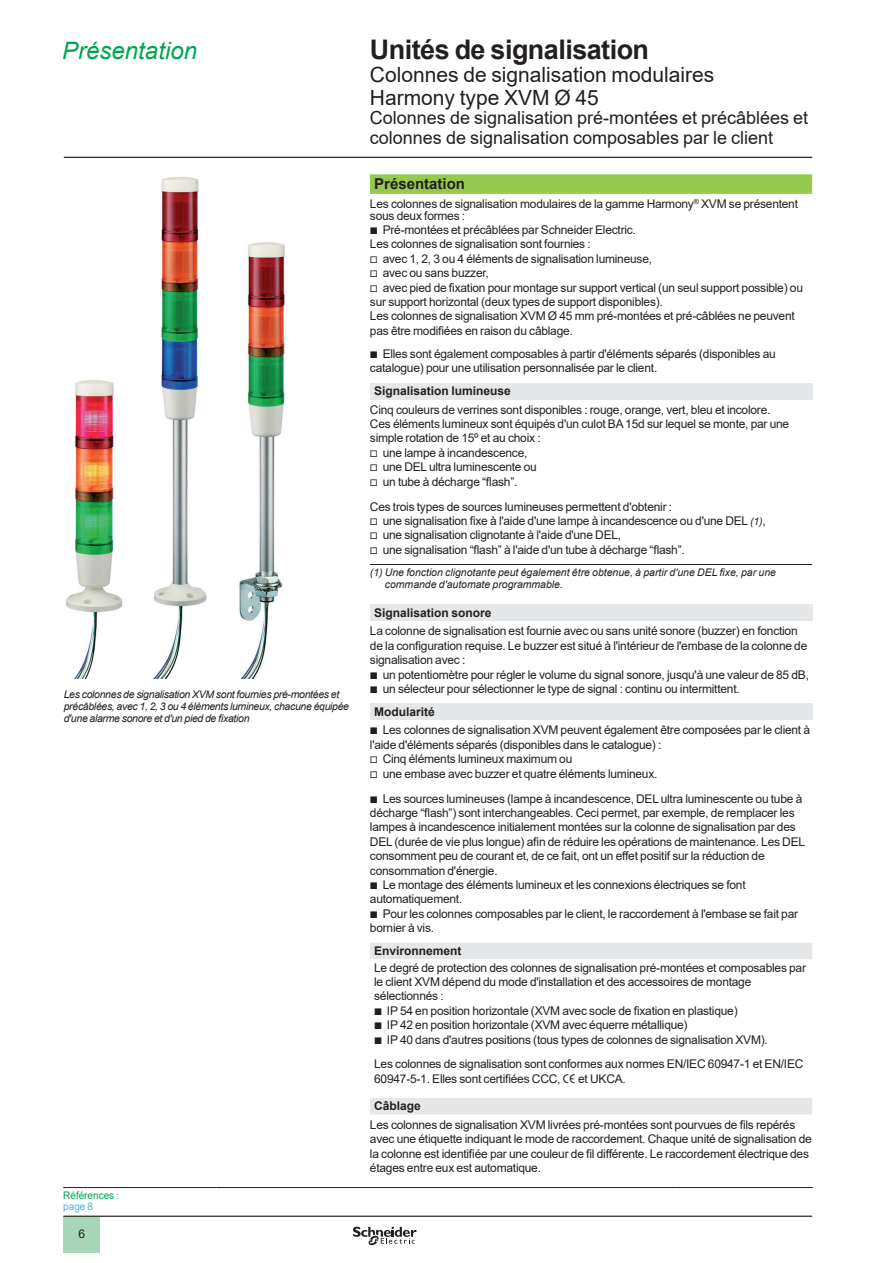
<style>
.page{position:relative;width:893px;height:1263px;background:#fff}
.page>*{position:absolute;margin:0;border:0;box-sizing:border-box;transform-origin:0 0}
._0_TitleLev1{font:700 27px "Arial";letter-spacing:-.02em;color:#231f20}
._0_Topic{font:italic 24px "Arial";color:#00a54f}
._0_TitleLev2{font:21px "Arial";color:#231f20}
._0_TitleLev3Fwd{font:18px/19.5px "Arial";color:#231f20}
.Cell_Section_2__10{font:700 15px "Arial";color:#231f20}
._2_Text__8{font:12px/14.4px "Arial";letter-spacing:-.02em;color:#231f20}
.Cell_Section_3__8{font:700 12px "Arial";color:#231f20}
._1_Legend__7{font:italic 10.5px/12px "Arial";letter-spacing:-.03em;color:#231f20}
._2_Note_1{font:italic 10.5px/12px "Arial";color:#231f20}
._0_SeePage{font:10.5px "Arial";color:#00a54f;scale:.95 1}
._0_SeePage-2{font:10.5px "Arial";color:#42b4e6;scale:.95 1}
.s1{font-family:"Graph Schneider"}
.s2{font-style:italic;font-size:10.5px}
</style>
<div class="page">
<hr style="left:64px;top:157px;width:748px;height:1px;background:#231f20">
<div style="left:63px;top:1217px;width:37px;height:36px;background:#a7d7b8"></div>
<hr style="left:63px;top:1215px;width:749px;height:2px;background:#231f20">
<svg style="left:353px;top:1226px;width:64px;height:20px"></svg>
<svg style="left:370px;top:174px;width:442px;height:20px;background:#98cb52"></svg>
<div style="left:370px;top:383px;width:442px;height:16px;background:#e6e7e8"></div>
<hr style="left:370px;top:564px;width:442px;height:1px;background:#231f20">
<div style="left:370px;top:604px;width:442px;height:17px;background:#e6e7e8"></div>
<div style="left:370px;top:703px;width:442px;height:17px;background:#e6e7e8"></div>
<svg style="left:370px;top:943px;width:442px;height:171px"></svg>
<img style="left:239px;top:242px;width:46px;height:436px">
<img style="left:66px;top:380px;width:57px;height:298px">
<img style="left:153px;top:176px;width:54px;height:503px">
<hr style="left:63px;top:1187px;width:154px;height:1px;background:#231f20">
<hr style="left:217px;top:1187px;width:153px;height:1px;background:#231f20">
<hr style="left:370px;top:1187px;width:307px;height:1px;background:#231f20">
<hr style="left:677px;top:1187px;width:136px;height:1px;background:#231f20">
<p class="_0_Topic" style="left:62px;top:35px;width:136px">Présentation</p>
<p class="_1_Legend__7" style="left:64px;top:689px;width:287px">Les colonnes de signalisation XVM sont fournies pré-montées et précâblées, avec 1, 2, 3 ou 4 éléments lumineux, chacune équipée d'une alarme sonore et d'un pied de fixation</p>
<p class="_0_SeePage" style="left:63px;top:1188px;width:60px">Références :</p>
<p class="_0_SeePage-2" style="left:63px;top:1199px;width:33px">page 8</p>
<p class="_2_Text__8" style="left:79px;top:1226px;width:8px">6</p>
<p class="_0_TitleLev1" style="left:370px;top:30px;width:281px">Unités de signalisation</p>
<p class="_0_TitleLev2" style="left:370px;top:60px;width:346px">Colonnes de signalisation modulaires</p>
<p class="_0_TitleLev2" style="left:370px;top:83px;width:230px">Harmony type XVM Ø 45</p>
<p class="_0_TitleLev3Fwd" style="left:370px;top:108px;width:440px">Colonnes de signalisation pré-montées et précâblées et colonnes de signalisation composables par le client</p>
<p class="Cell_Section_2__10" style="left:374px;top:173px;width:92px">Présentation</p>
<p class="_2_Text__8" style="left:370px;top:198px;width:430px;line-height:11.4px">Les colonnes de signalisation modulaires de la gamme Harmony<sup>®</sup> XVM se présentent sous deux formes :</p>
<p class="_2_Text__8" style="left:370px;top:223px;width:267px"><span class="s1">b</span> Pré-montées et précâblées par Schneider Electric.</p>
<p class="_2_Text__8" style="left:370px;top:237px;width:222px">Les colonnes de signalisation sont fournies :</p>
<p class="_2_Text__8" style="left:370px;top:251px;width:284px"><span class="s1">v</span> avec 1, 2, 3 ou 4 éléments de signalisation lumineuse,</p>
<p class="_2_Text__8" style="left:370px;top:266px;width:120px"><span class="s1">v</span> avec ou sans buzzer,</p>
<p class="_2_Text__8" style="left:370px;top:280px;width:435px"><span class="s1">v</span> avec pied de fixation pour montage sur support vertical (un seul support possible) ou sur support horizontal (deux types de support disponibles).</p>
<p class="_2_Text__8" style="left:370px;top:309px;width:426px">Les colonnes de signalisation XVM Ø 45 mm pré-montées et pré-câblées ne peuvent pas être modifiées en raison du câblage.</p>
<p class="_2_Text__8" style="left:370px;top:346px;width:407px"><span class="s1">b</span> Elles sont également composables à partir d'éléments séparés (disponibles au catalogue) pour une utilisation personnalisée par le client.</p>
<p class="Cell_Section_3__8" style="left:374px;top:382px;width:138px">Signalisation lumineuse</p>
<p class="_2_Text__8" style="left:370px;top:402px;width:402px">Cinq couleurs de verrines sont disponibles : rouge, orange, vert, bleu et incolore.</p>
<p class="_2_Text__8" style="left:370px;top:417px;width:421px">Ces éléments lumineux sont équipés d'un culot BA15d sur lequel se monte, par une simple rotation de 15º et au choix :</p>
<p class="_2_Text__8" style="left:370px;top:445px;width:159px"><span class="s1">v</span> une lampe à incandescence,</p>
<p class="_2_Text__8" style="left:370px;top:460px;width:168px"><span class="s1">v</span> une DEL ultra luminescente ou</p>
<p class="_2_Text__8" style="left:370px;top:474px;width:149px"><span class="s1">v</span> un tube à décharge “flash”.</p>
<p class="_2_Text__8" style="left:370px;top:499px;width:304px">Ces trois types de sources lumineuses permettent d'obtenir :</p>
<p class="_2_Text__8" style="left:370px;top:513px;width:397px"><span class="s1">v</span> une signalisation fixe à l'aide d'une lampe à incandescence ou d'une DEL <span class="s2">(1)</span>,</p>
<p class="_2_Text__8" style="left:370px;top:528px;width:253px"><span class="s1">v</span> une signalisation clignotante à l'aide d'une DEL,</p>
<p class="_2_Text__8" style="left:370px;top:542px;width:316px"><span class="s1">v</span> une signalisation “flash” à l'aide d'un tube à décharge “flash”.</p>
<p class="_2_Note_1" style="left:385px;top:567px;width:393px;text-indent:-15px">(1) Une fonction clignotante peut également être obtenue, à partir d'une DEL fixe, par une commande d'automate programmable.</p>
<p class="Cell_Section_3__8" style="left:374px;top:604px;width:119px">Signalisation sonore</p>
<p class="_2_Text__8" style="left:370px;top:624px;width:439px">La colonne de signalisation est fournie avec ou sans unité sonore (buzzer) en fonction de la configuration requise. Le buzzer est situé à l'intérieur de l'embase de la colonne de signalisation avec :</p>
<p class="_2_Text__8" style="left:370px;top:667px;width:441px"><span class="s1">b</span> un potentiomètre pour régler le volume du signal sonore, jusqu'à une valeur de 85 dB,</p>
<p class="_2_Text__8" style="left:370px;top:681px;width:371px"><span class="s1">b</span> un sélecteur pour sélectionner le type de signal : continu ou intermittent.</p>
<p class="Cell_Section_3__8" style="left:374px;top:703px;width:62px">Modularité</p>
<p class="_2_Text__8" style="left:370px;top:723px;width:442px"><span class="s1">b</span> Les colonnes de signalisation XVM peuvent également être composées par le client à l'aide d'éléments séparés (disponibles dans le catalogue) :</p>
<p class="_2_Text__8" style="left:370px;top:752px;width:204px"><span class="s1">v</span> Cinq éléments lumineux maximum ou</p>
<p class="_2_Text__8" style="left:370px;top:766px;width:289px"><span class="s1">v</span> une embase avec buzzer et quatre éléments lumineux.</p>
<p class="_2_Text__8" style="left:370px;top:791px;width:437px"><span class="s1">b</span> Les sources lumineuses (lampe à incandescence, DEL ultra luminescente ou tube à décharge “flash”) sont interchangeables. Ceci permet, par exemple, de remplacer les lampes à incandescence initialement montées sur la colonne de signalisation par des DEL (durée de vie plus longue) afin de réduire les opérations de maintenance. Les DEL consomment peu de courant et, de ce fait, ont un effet positif sur la réduction de consommation d'énergie.</p>
<p class="_2_Text__8" style="left:370px;top:877px;width:377px"><span class="s1">b</span> Le montage des éléments lumineux et les connexions électriques se font automatiquement.</p>
<p class="_2_Text__8" style="left:370px;top:906px;width:430px"><span class="s1">b</span> Pour les colonnes composables par le client, le raccordement à l'embase se fait par bornier à vis.</p>
<p class="Cell_Section_3__8" style="left:374px;top:942px;width:89px">Environnement</p>
<p class="_2_Text__8" style="left:374px;top:960px;width:433px">Le degré de protection des colonnes de signalisation pré-montées et composables par le client XVM dépend du mode d'installation et des accessoires de montage sélectionnés :</p>
<p class="_2_Text__8" style="left:374px;top:1003px;width:365px"><span class="s1">b</span> IP 54 en position horizontale (XVM avec socle de fixation en plastique)</p>
<p class="_2_Text__8" style="left:374px;top:1018px;width:315px"><span class="s1">b</span> IP 42 en position horizontale (XVM avec équerre métallique)</p>
<p class="_2_Text__8" style="left:374px;top:1032px;width:395px"><span class="s1">b</span> IP 40 dans d'autres positions (tous types de colonnes de signalisation XVM).</p>
<p class="_2_Text__8" style="left:374px;top:1057px;width:431px">Les colonnes de signalisation sont conformes aux normes EN/IEC 60947-1 et EN/IEC<br>60947-5-1. Elles sont certifiées CCC, <span class="s1">e</span> et UKCA.</p>
<p class="Cell_Section_3__8" style="left:374px;top:1098px;width:48px">Câblage</p>
<p class="_2_Text__8" style="left:370px;top:1117px;width:443px">Les colonnes de signalisation XVM livrées pré-montées sont pourvues de fils repérés avec une étiquette indiquant le mode de raccordement. Chaque unité de signalisation de la colonne est identifiée par une couleur de fil différente. Le raccordement électrique des étages entre eux est automatique.</p>
</div>
